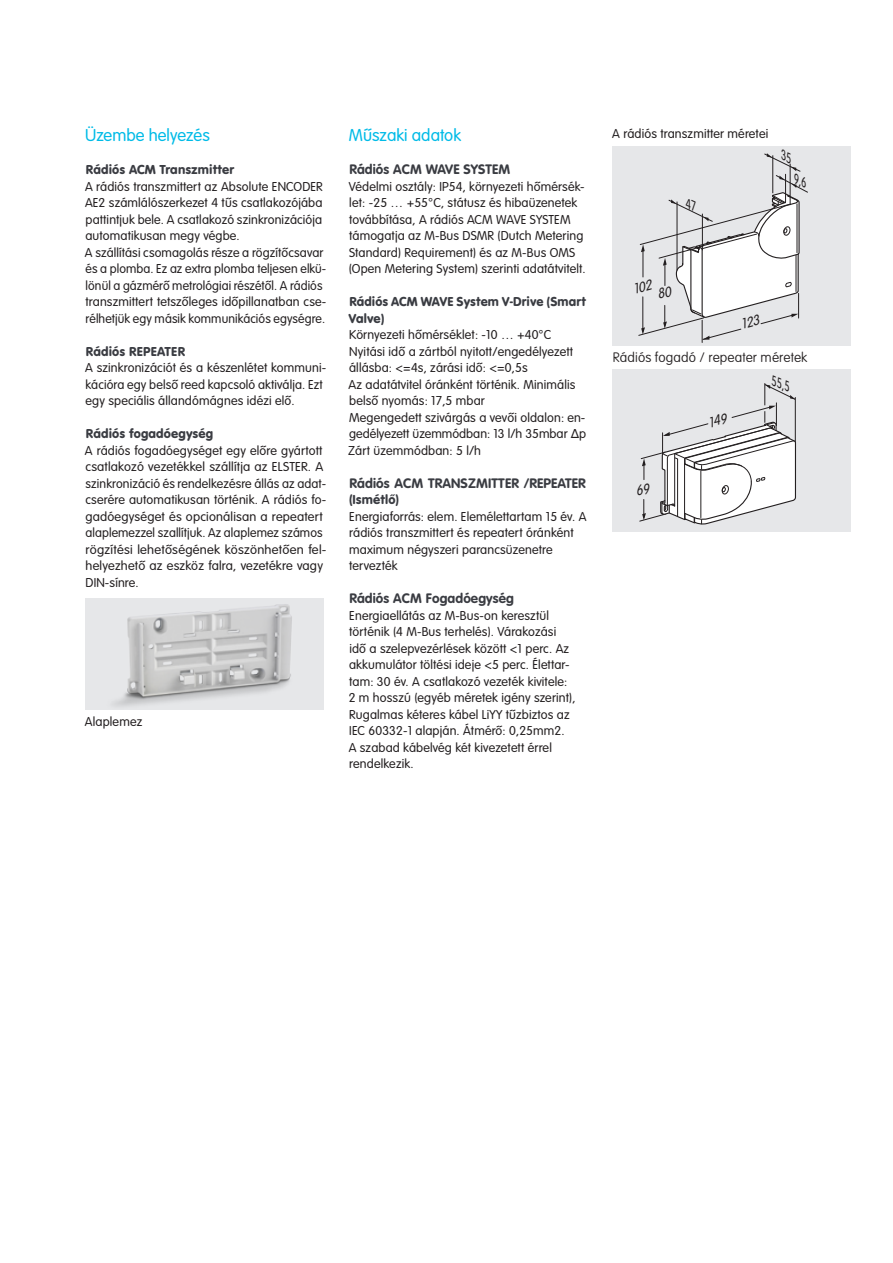
<style>
.page{position:relative;width:893px;height:1263px;background:#fff}
.page>*{position:absolute;margin:0;border:0;box-sizing:border-box;transform-origin:0 0}
.t1{font:300 18px "VAG Rundschrift D";color:#00bbe7}
.t2{font:italic 300 14.25px "VAG Rundschrift D";color:#231f20;scale:.8 1}
.t3{font:300 13.5px/16.5px "VAG Rundschrift D";letter-spacing:.01em;color:#231f20}
.t4{font:13.5px/16.5px "VAG Rundschrift D";letter-spacing:.01em;color:#3a3c42}
.t5{font:700 13.5px "VAG Rounded Std";letter-spacing:.01em;color:#3a3c42}
.t6{font:100 13.5px "VAG Rounded Std";letter-spacing:.01em;color:#231f20}
.s1{font-family:"VAG Rounded Std";font-weight:700;color:#3a3c42}
.s2{font-weight:400;color:#3a3c42}
</style>
<div class="page">
<div style="left:85px;top:598px;width:238px;height:111px;background:#e6e7e9"></div>
<img style="left:113px;top:604px;width:179px;height:102px">
<div style="left:612px;top:146px;width:238px;height:200px;background:#e6e7e9"></div>
<div style="left:612px;top:369px;width:238px;height:163px;background:#e6e7e9"></div>
<svg style="left:638px;top:153px;width:170px;height:189px"></svg>
<svg style="left:639px;top:383px;width:157px;height:142px"></svg>
<h1 class="t1" style="left:85px;top:125px;width:126px">Üzembe helyezés</h1>
<p class="t4" style="left:86px;top:161px;width:150px">Rádiós ACM Transzmitter</p>
<p class="t3" style="left:85px;top:178px;width:243px">A rádiós transzmittert az Absolute ENCODER AE2 számlálószerkezet 4 tűs csatlakozójába pattintjuk bele. A csatlakozó szinkronizációja automatikusan megy végbe.<br>A szállítási csomagolás része a rögzítőcsavar és a plomba. Ez az extra plomba teljesen elkü&shy;lönül a gázmérő metrológiai részétől. A rádiós transzmittert tetszőleges időpillanatban cse&shy;rélhetjük egy másik kommunikációs egységre.</p>
<p class="t4" style="left:86px;top:343px;width:101px">Rádiós REPEATER</p>
<p class="t3" style="left:85px;top:360px;width:243px">A szinkronizációt és a készenlétet kommuni&shy;kációra egy belső reed kapcsoló aktiválja. Ezt egy speciális állandómágnes idézi elő.</p>
<p class="t4" style="left:86px;top:425px;width:129px">Rádiós fogadóegység</p>
<p class="t3" style="left:85px;top:442px;width:243px">A rádiós fogadóegységet egy előre gyártott csatlakozó vezetékkel szállítja az ELSTER. A szinkronizáció és rendelkezésre állás az adat&shy;cserére automatikusan történik. A rádiós fo&shy;gadóegységet és opcionálisan a repeatert alaplemezzel szallítjuk. Az alaplemez számos rögzítési lehetőségének köszönhetően fel&shy;helyezhető az eszköz falra, vezetékre vagy DIN-sínre.</p>
<p class="t3" style="left:85px;top:713px;width:59px">Alaplemez</p>
<h1 class="t1" style="left:349px;top:125px;width:114px">Műszaki adatok</h1>
<p class="t5" style="left:349px;top:161px;width:162px">Rádiós ACM WAVE SYSTEM</p>
<p class="t3" style="left:349px;top:178px;width:239px">Védelmi osztály: IP54, környezeti hőmérsék&shy;let: -25 … +55°C, státusz és hibaüzenetek továbbítása, A rádiós ACM WAVE SYSTEM támogatja az M-Bus DSMR (Dutch Metering Standard) Requirement) és az M-Bus OMS (Open Metering System) szerinti adatátvitelt.</p>
<p class="t4" style="left:349px;top:293px;width:239px">Rádiós ACM WAVE System V-Drive (Smart<br>Valve)</p>
<p class="t3" style="left:348px;top:327px;width:240px">Környezeti hőmérséklet: -10 … +40°C Nyitási idő a zártból nyitott/engedélyezett állásba: &lt;=4s, zárási idő: &lt;=0,5s<br>Az adatátvitel óránként történik. Minimális belső nyomás: 17,5 mbar<br>Megengedett szivárgás a vevői oldalon: en&shy;gedélyezett üzemmódban: 13 l/h 35mbar ∆p Zárt üzemmódban: 5 l/h</p>
<p class="t5" style="left:349px;top:475px;width:238px">Rádiós ACM TRANSZMITTER /REPEATER</p>
<p class="t3" style="left:349px;top:492px;width:239px"><span class="s1">(</span><span class="s2">Ismétlő</span><span class="s1">)<br></span>Energiaforrás: elem. Elemélettartam 15 év. A rádiós transzmittert és repeatert óránként maximum négyszeri parancsüzenetre tervezték</p>
<p class="t5" style="left:349px;top:590px;width:166px">Rádiós ACM Fogadóegység</p>
<p class="t3" style="left:349px;top:607px;width:228px">Energiaellátás az M-Bus-on keresztül történik (4 M-Bus terhelés). Várakozási idő a szelepvezérlések között &lt;1 perc. Az akkumulátor töltési ideje &lt;5 perc. Élettar&shy;tam: 30 év. A csatlakozó vezeték kivitele:<br>2 m hosszú (egyéb méretek igény szerint), Rugalmas kéteres kábel LiYY tűzbiztos az IEC 60332-1 alapján. Átmérő: 0,25mm2.<br>A szabad kábelvég két kivezetett érrel rendelkezik.</p>
<p class="t3" style="left:612px;top:125px;width:157px">A rádiós transzmitter méretei</p>
<p class="t6" style="left:613px;top:350px;width:196px">Rádiós fogadó / repeater méretek</p>
<p class="t2" style="left:777px;top:373px;width:26px;rotate:25deg">55,5</p>
</div>
